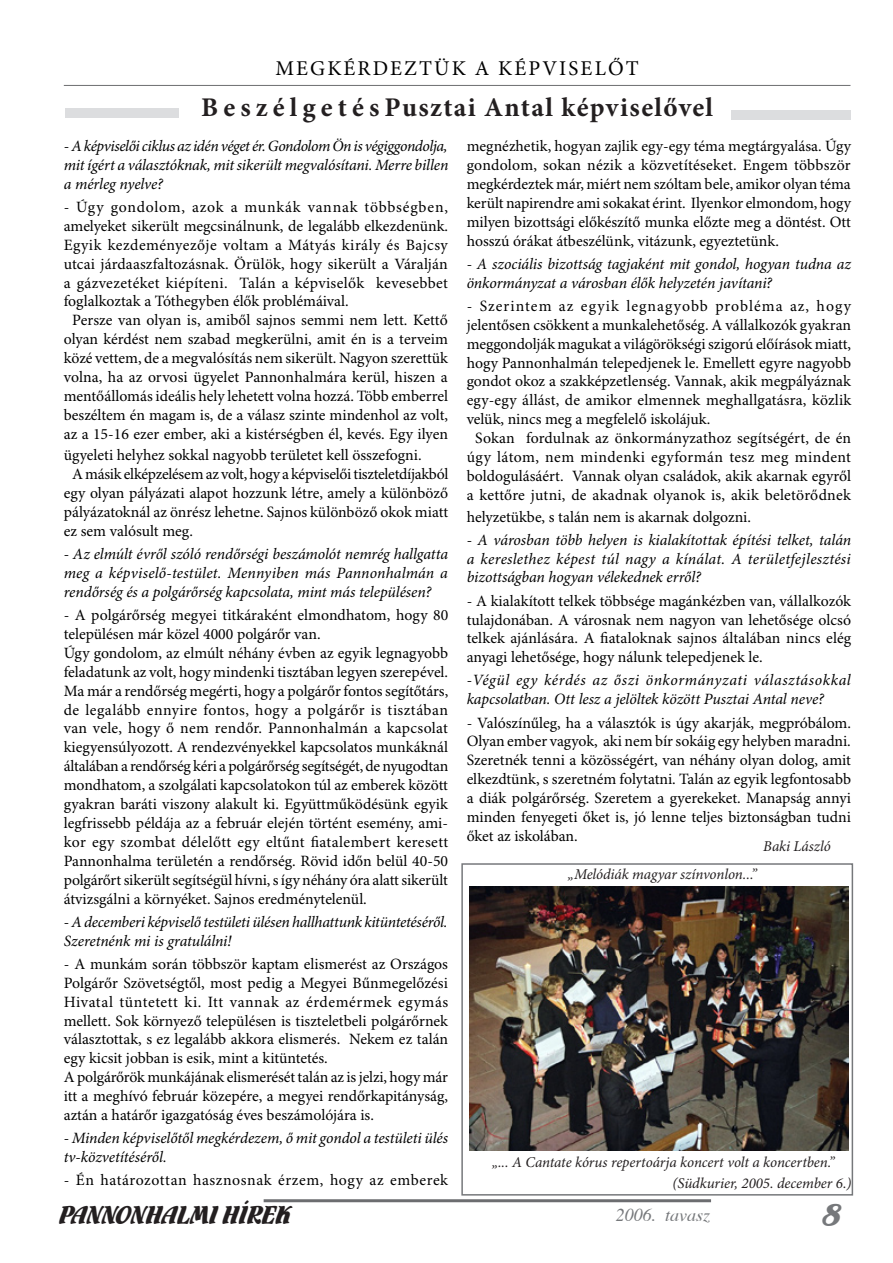
<style>
.page{position:relative;width:893px;height:1263px;background:#fff}
.page>*{position:absolute;margin:0;border:0;box-sizing:border-box;transform-origin:0 0}
.t1{font:33px "Flamenco D";color:#76787b}
.t2{font:700 27px "Minion Pro";letter-spacing:.05em;color:#231f20}
.t3{font:27px "Flamenco D";color:#231f20}
.t4{font:21px "Minion Pro";letter-spacing:.1em;color:#000}
.t5{font:italic 18px "Toronto";color:#76787b}
.t6{font:15.75px/18.9px "Minion Pro";color:#000;text-align:justify}
.t7{font:italic 15.75px/18.9px "Minion Pro";letter-spacing:-.01em;color:#000}
.t8{font:15.75px "Minion Pro";letter-spacing:-.02em;color:#000}
.t9{font:15.75px "Minion Pro";letter-spacing:.02em;color:#000}
.t10{font:15.75px "Minion Pro";letter-spacing:.03em;color:#000}
.t11{font:15.75px "Minion Pro";letter-spacing:.035em;color:#000}
.t12{font:15.75px "Minion Pro";letter-spacing:.025em;color:#000}
.t13{font:15.75px "Minion Pro";letter-spacing:.065em;color:#000}
.t14{font:15.75px "Minion Pro";letter-spacing:.05em;color:#000}
.t15{font:italic 15px/21px "Minion Pro";letter-spacing:-.005em;color:#231f20}
.s1{font-style:normal}
</style>
<div class="page">
<hr style="left:264px;top:1199px;width:447px;height:3px;background:#6c6d70">
<hr style="left:64px;top:85px;width:786px;height:1px;background:#6c6d70">
<div style="left:731px;top:110px;width:120px;height:9px;background:#dcdddf"></div>
<div style="left:65px;top:109px;width:114px;height:9px;background:#dcdddf"></div>
<div style="left:461px;top:863px;width:392px;height:332px;border:2px solid #76787b"></div>
<img style="left:469px;top:886px;width:380px;height:264px">
<h3 class="t4" style="left:275px;top:56px;width:365px">MEGKÉRDEZTÜK A KÉPVISELŐT</h3>
<h2 class="t2" style="left:201px;top:91px;width:514px">B e s z é l g e t é s Pusztai Antal képviselővel</h2>
<p class="t7" style="left:64px;top:137px;width:386px;text-align:justify"><span class="s1">-</span> A képviselői ciklus az idén véget ér. Gondolom Ön is végiggondolja, mit ígért a választóknak, mit sikerült megvalósítani. Merre billen a mérleg nyelve?</p>
<p class="t14" style="left:64px;top:197px;width:386px">- Úgy gondolom, azok a munkák vannak többségben,</p>
<p class="t6" style="left:64px;top:217px;width:386px">amelyeket sikerült megcsinálnunk, de legalább elkezdenünk.</p>
<p class="t10" style="left:64px;top:235px;width:386px">Egyik kezdeményezője voltam a Mátyás király és Bajcsy</p>
<p class="t6" style="left:64px;top:255px;width:385px">utcai járdaaszfaltozásnak. Örülök, hogy sikerült a Váralján</p>
<p class="t9" style="left:64px;top:273px;width:386px">a gázvezetéket kiépíteni. Talán a képviselők kevesebbet</p>
<p class="t6" style="left:64px;top:293px;width:286px">foglalkoztak a Tóthegyben élők problémáival.</p>
<p class="t6" style="left:72px;top:311px;width:377px">Persze van olyan is, amiből sajnos semmi nem lett. Kettő</p>
<p class="t6" style="left:64px;top:330px;width:386px">olyan kérdést nem szabad megkerülni, amit én is a terveim</p>
<p class="t6" style="left:64px;top:349px;width:386px">közé vettem, de a megvalósítás nem sikerült. Nagyon szerettük</p>
<p class="t6" style="left:64px;top:368px;width:385px">volna, ha az orvosi ügyelet Pannonhalmára kerül, hiszen a</p>
<p class="t6" style="left:64px;top:387px;width:386px">mentőállomás ideális hely lehetett volna hozzá. Több emberrel</p>
<p class="t6" style="left:64px;top:406px;width:386px">beszéltem én magam is, de a válasz szinte mindenhol az volt,</p>
<p class="t6" style="left:64px;top:425px;width:386px">az a 15-16 ezer ember, aki a kistérségben él, kevés. Egy ilyen</p>
<p class="t6" style="left:64px;top:446px;width:359px">ügyeleti helyhez sokkal nagyobb területet kell összefogni.</p>
<p class="t8" style="left:72px;top:465px;width:378px">A másik elképzelésem az volt, hogy a képviselői tiszteletdíjakból</p>
<p class="t6" style="left:64px;top:484px;width:386px">egy olyan pályázati alapot hozzunk létre, amely a különböző</p>
<p class="t6" style="left:64px;top:503px;width:386px">pályázatoknál az önrész lehetne. Sajnos különböző okok miatt</p>
<p class="t6" style="left:64px;top:522px;width:131px">ez sem valósult meg.</p>
<p class="t7" style="left:64px;top:545px;width:386px;text-align:justify">- Az elmúlt évről szóló rendőrségi beszámolót nemrég hallgatta meg a képviselő-testület. Mennyiben más Pannonhalmán a rendőrség és a polgárőrség kapcsolata, mint más településen?</p>
<p class="t6" style="left:64px;top:606px;width:386px;text-align:left">- A polgárőrség megyei titkáraként elmondhatom, hogy 80 településen már közel 4000 polgárőr van.<br>Úgy gondolom, az elmúlt néhány évben az egyik legnagyobb feladatunk az volt, hogy mindenki tisztában legyen szerepével.<br>Ma már a rendőrség megérti, hogy a polgárőr fontos segítőtárs, de legalább ennyire fontos, hogy a polgárőr is tisztában van vele, hogy ő nem rendőr. Pannonhalmán a kapcsolat kiegyensúlyozott. A rendezvényekkel kapcsolatos munkáknál általában a rendőrség kéri a polgárőrség segítségét, de nyugodtan mondhatom, a szolgálati kapcsolatokon túl az emberek között gyakran baráti viszony alakult ki. Együttműködésünk egyik legfrissebb példája az a február elején történt esemény, ami&shy;kor egy szombat délelőtt egy eltűnt fiatalembert keresett Pannonhalma területén a rendőrség. Rövid időn belül 40-50 polgárőrt sikerült segítségül hívni, s így néhány óra alatt sikerült átvizsgálni a környéket. Sajnos eredménytelenül.</p>
<p class="t7" style="left:64px;top:913px;width:385px">- A decemberi képviselő testületi ülésen hallhattunk kitüntetéséről.<br>Szeretnénk mi is gratulálni!</p>
<p class="t6" style="left:64px;top:955px;width:386px;text-align:left">- A munkám során többször kaptam elismerést az Országos Polgárőr Szövetségtől, most pedig a Megyei Bűnmegelőzési Hivatal tüntetett ki. Itt vannak az érdemérmek egymás mellett. Sok környező településen is tiszteletbeli polgárőrnek választottak, s ez legalább akkora elismerés. Nekem ez talán egy kicsit jobban is esik, mint a kitüntetés.<br>A polgárőrök munkájának elismerését talán az is jelzi, hogy már itt a meghívó február közepére, a megyei rendőrkapitányság, aztán a határőr igazgatóság éves beszámolójára is.</p>
<p class="t7" style="left:64px;top:1129px;width:386px">- Minden képviselőtől megkérdezem, ő mit gondol a testületi ülés tv-közvetítéséről.</p>
<p class="t11" style="left:64px;top:1171px;width:386px">- Én határozottan hasznosnak érzem, hogy az emberek</p>
<p class="t6" style="left:467px;top:137px;width:386px">megnézhetik, hogyan zajlik egy-egy téma megtárgyalása. Úgy gondolom, sokan nézik a közvetítéseket. Engem többször megkérdeztek már, miért nem szóltam bele, amikor olyan téma került napirendre ami sokakat érint. Ilyenkor elmondom, hogy milyen bizottsági előkészítő munka előzte meg a döntést. Ott hosszú órákat átbeszélünk, vitázunk, egyeztetünk.</p>
<p class="t7" style="left:467px;top:255px;width:386px">- A szociális bizottság tagjaként mit gondol, hogyan tudna az önkormányzat a városban élők helyzetén javítani?</p>
<p class="t13" style="left:467px;top:296px;width:386px">- Szerintem az egyik legnagyobb probléma az, hogy</p>
<p class="t6" style="left:467px;top:316px;width:386px">jelentősen csökkent a munkalehetőség. A vállalkozók gyakran</p>
<p class="t6" style="left:467px;top:335px;width:386px">meggondolják magukat a világörökségi szigorú előírások miatt,</p>
<p class="t6" style="left:467px;top:354px;width:386px">hogy Pannonhalmán telepedjenek le. Emellett egyre nagyobb</p>
<p class="t6" style="left:467px;top:373px;width:386px">gondot okoz a szakképzetlenség. Vannak, akik megpályáznak</p>
<p class="t6" style="left:467px;top:391px;width:386px">egy-egy állást, de amikor elmennek meghallgatásra, közlik</p>
<p class="t6" style="left:467px;top:410px;width:245px">velük, nincs meg a megfelelő iskolájuk.</p>
<p class="t6" style="left:475px;top:429px;width:378px">Sokan fordulnak az önkormányzathoz segítségért, de én</p>
<p class="t12" style="left:467px;top:448px;width:386px">úgy látom, nem mindenki egyformán tesz meg mindent</p>
<p class="t6" style="left:467px;top:467px;width:386px">boldogulásáért. Vannak olyan családok, akik akarnak egyről</p>
<p class="t6" style="left:467px;top:486px;width:386px">a kettőre jutni, de akadnak olyanok is, akik beletörődnek</p>
<p class="t6" style="left:467px;top:508px;width:286px">helyzetükbe, s talán nem is akarnak dolgozni.</p>
<p class="t7" style="left:467px;top:531px;width:386px;text-align:justify">- A városban több helyen is kialakítottak építési telket, talán a kereslethez képest túl nagy a kínálat. A területfejlesztési bizottságban hogyan vélekednek erről?</p>
<p class="t6" style="left:467px;top:592px;width:386px">- A kialakított telkek többsége magánkézben van, vállalkozók tulajdonában. A városnak nem nagyon van lehetősége olcsó telkek ajánlására. A fiataloknak sajnos általában nincs elég anyagi lehetősége, hogy nálunk telepedjenek le.</p>
<p class="t7" style="left:467px;top:672px;width:386px">-Végül egy kérdés az őszi önkormányzati választásokkal kapcsolatban. Ott lesz a jelöltek között Pusztai Antal neve?</p>
<p class="t6" style="left:467px;top:714px;width:386px">- Valószínűleg, ha a választók is úgy akarják, megpróbálom.<br>Olyan ember vagyok, aki nem bír sokáig egy helyben maradni.<br>Szeretnék tenni a közösségért, van néhány olyan dolog, amit elkezdtünk, s szeretném folytatni. Talán az egyik legfontosabb a diák polgárőrség. Szeretem a gyerekeket. Manapság annyi minden fenyegeti őket is, jó lenne teljes biztonságban tudni őket az iskolában.</p>
<p class="t15" style="left:763px;top:836px;width:69px">Baki László</p>
<p class="t15" style="left:568px;top:865px;width:190px">„Melódiák magyar színvonlon...”</p>
<p class="t15" style="left:672px;top:1152px;width:181px;text-indent:-180px">„... A Cantate kórus repertoárja koncert volt a koncertben.” (Südkurier, 2005. december 6.)</p>
<h2 class="t3" style="left:60px;top:1199px;width:233px">PANNONHALMI HÍREK</h2>
<p class="t5" style="left:616px;top:1205px;width:96px">2006. tavasz</p>
<h1 class="t1" style="left:823px;top:1196px;width:20px">8</h1>
</div>
